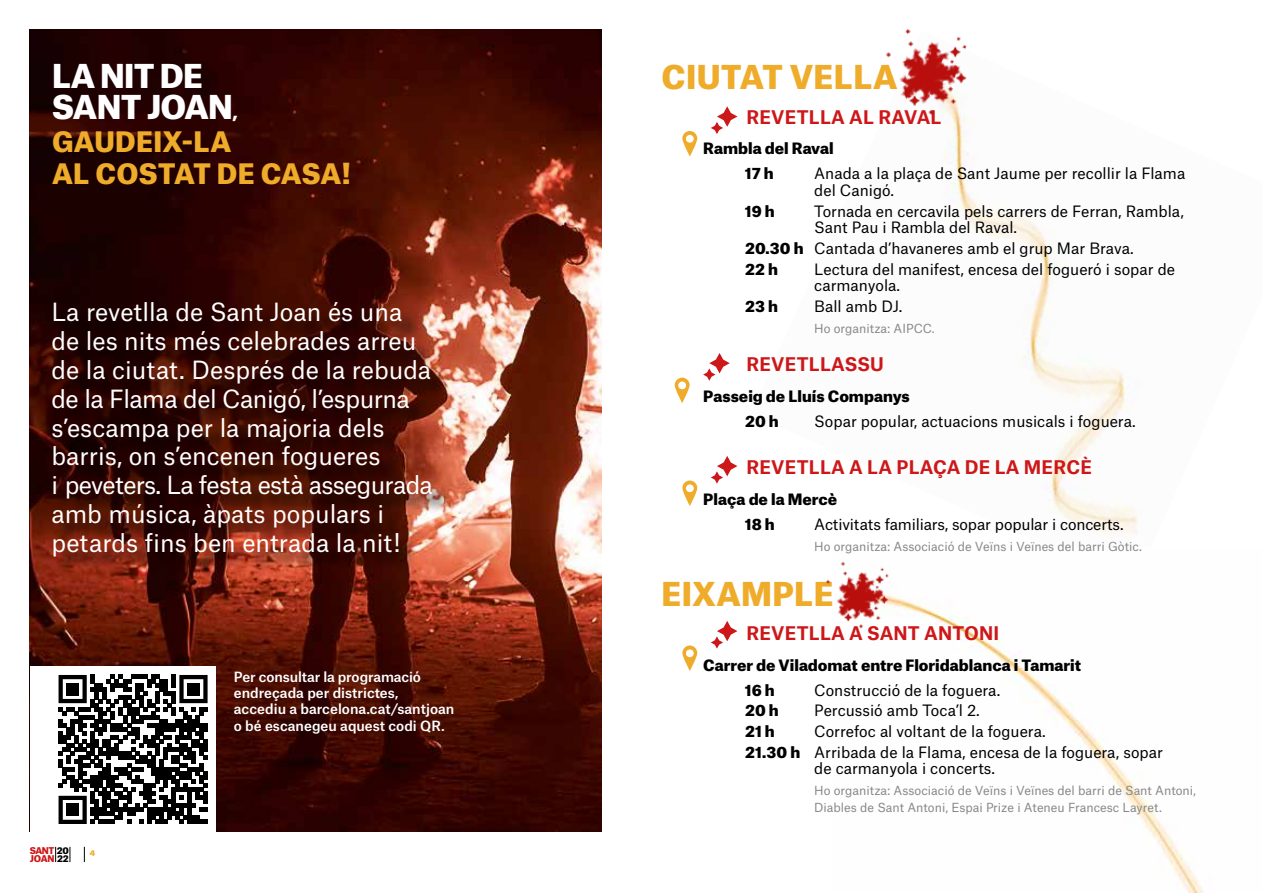
<style>
.page{position:relative;width:1263px;height:893px;background:#fff}
.page>*{position:absolute;margin:0;border:0;box-sizing:border-box;transform-origin:0 0}
.t1{font:900 31.5px "Atlas Grotesk";letter-spacing:.01em;color:#efab2a}
.t2{font:900 31.5px/31.5px "Atlas Grotesk";letter-spacing:-.02em;color:#fff}
.t3{font:900 27px/32.4px "Atlas Grotesk";letter-spacing:.01em;color:#efab2a}
.t4{font:24px/28.8px "Atlas Grotesk";color:#fff}
.t5{font:700 18px "Atlas Grotesk";letter-spacing:.01em;color:#cd1719}
.t6{font:15px/16.5px "Atlas Grotesk";color:#000}
.t7{font:900 15px/25px "Atlas Grotesk";color:#000}
.t8{font:500 13.5px/16.2px "Atlas Grotesk";color:#fff}
.t9{font:900 12.6px "Atlas Grotesk";color:#efab2a}
.t10{font:12px/16.5px "Atlas Grotesk";color:#878787}
.t11{font:900 9px/8.4px "Atlas Grotesk";letter-spacing:-.05em;color:#cd1719}
.s1{font-size:18px}
.s2{color:#000}
.s3{font-weight:900}
</style>
<div class="page">
<svg style="left:70px;top:847px;width:1px;height:15px"></svg>
<svg style="left:55px;top:847px;width:1px;height:15px"></svg>
<svg style="left:84px;top:847px;width:1px;height:15px"></svg>
<img style="left:30px;top:30px;width:572px;height:801px">
<div style="left:55px;top:305px;width:395px;height:269px;background:#000;opacity:.75"></div>
<div style="left:30px;top:667px;width:186px;height:165px;background:#fff"></div>
<svg style="left:59px;top:675px;width:149px;height:149px"></svg>
<div style="left:67px;top:683px;width:12px;height:12px;background:#000"></div>
<div style="left:187px;top:683px;width:12px;height:12px;background:#000"></div>
<div style="left:67px;top:804px;width:12px;height:12px;background:#000"></div>
<img style="left:943px;top:120px;width:196px;height:414px">
<img style="left:897px;top:597px;width:307px;height:296px">
<img style="left:886px;top:28px;width:87px;height:92px">
<img style="left:826px;top:562px;width:71px;height:67px">
<svg style="left:711px;top:106px;width:26px;height:28px"></svg>
<svg style="left:682px;top:131px;width:15px;height:25px"></svg>
<svg style="left:703px;top:353px;width:27px;height:28px"></svg>
<svg style="left:675px;top:378px;width:15px;height:25px"></svg>
<svg style="left:711px;top:456px;width:26px;height:28px"></svg>
<svg style="left:682px;top:480px;width:15px;height:26px"></svg>
<svg style="left:711px;top:621px;width:26px;height:28px"></svg>
<svg style="left:682px;top:645px;width:15px;height:26px"></svg>
<h1 class="t2" style="left:52px;top:57px;width:187px">LA NIT DE<br>SANT JOAN<span class="s1">,</span></h1>
<h2 class="t3" style="left:52px;top:122px;width:301px">GAUDEIX-LA<br>AL COSTAT DE CASA!</h2>
<p class="t4" style="left:51px;top:295px;width:383px">La revetlla de Sant Joan és una de les nits més celebrades arreu de la ciutat. Després de la rebuda de la Flama del Canigó, l’espurna s’escampa per la majoria dels barris, on s’encenen fogueres<br>i peveters. La festa està assegurada amb música, àpats populars i petards fins ben entrada la nit!</p>
<p class="t11" style="left:30px;top:845px;width:41px">SANT <span class="s2">20<br></span>JOAN <span class="s2">22</span></p>
<p class="t9" style="left:90px;top:844px;width:7px">4</p>
<p class="t8" style="left:234px;top:667px;width:222px">Per consultar la programació endreçada per districtes,<br>accediu a barcelona.cat/santjoan o bé escanegeu aquest codi QR.</p>
<h1 class="t1" style="left:661px;top:51px;width:238px">CIUTAT VELLA</h1>
<p class="t5" style="left:746px;top:102px;width:197px">REVETLLA AL RAVAL</p>
<p class="t7" style="left:745px;top:135px;width:90px;text-indent:-42px">Rambla del Raval<br>17 h</p>
<p class="t6" style="left:814px;top:164px;width:372px">Anada a la plaça de Sant Jaume per recollir la Flama del Canigó.</p>
<p class="t7" style="left:745px;top:197px;width:31px">19 h</p>
<p class="t6" style="left:814px;top:201px;width:371px">Tornada en cercavila pels carrers de Ferran, Rambla,<br>Sant Pau i Rambla del Raval.</p>
<p class="t6" style="left:745px;top:236px;width:390px;line-height:20.7px"><span class="s3">20.30 h</span> Cantada d’havaneres amb el grup Mar Brava.<br><span class="s3">22 h</span></p>
<p class="t6" style="left:814px;top:259px;width:362px">Lectura del manifest, encesa del fogueró i sopar de carmanyola.</p>
<p class="t7" style="left:745px;top:292px;width:34px">23 h</p>
<p class="t6" style="left:814px;top:296px;width:89px">Ball amb DJ.</p>
<p class="t10" style="left:814px;top:319px;width:122px">Ho organitza: AIPCC.</p>
<p class="t5" style="left:746px;top:350px;width:139px">REVETLLASSU</p>
<p class="t7" style="left:745px;top:382px;width:166px;text-indent:-42px">Passeig de Lluís Companys<br>20 h</p>
<p class="t6" style="left:814px;top:412px;width:323px">Sopar popular, actuacions musicals i foguera.</p>
<p class="t5" style="left:746px;top:453px;width:347px">REVETLLA A LA PLAÇA DE LA MERCÈ</p>
<p class="t7" style="left:745px;top:485px;width:94px;text-indent:-42px">Plaça de la Mercè<br>18 h</p>
<p class="t6" style="left:814px;top:514px;width:311px">Activitats familiars, sopar popular i concerts.</p>
<p class="t10" style="left:814px;top:537px;width:329px">Ho organitza: Associació de Veïns i Veïnes del barri Gòtic.</p>
<h1 class="t1" style="left:661px;top:567px;width:174px">EIXAMPLE</h1>
<p class="t5" style="left:746px;top:618px;width:254px">REVETLLA A SANT ANTONI</p>
<p class="t7" style="left:745px;top:651px;width:337px;text-indent:-42px">Carrer de Viladomat entre Floridablanca i Tamarit<br>16 h</p>
<p class="t6" style="left:814px;top:680px;width:187px">Construcció de la foguera.</p>
<p class="t7" style="left:745px;top:697px;width:35px">20 h</p>
<p class="t6" style="left:814px;top:701px;width:167px">Percussió amb Toca’l 2.</p>
<p class="t7" style="left:745px;top:717px;width:31px">21 h</p>
<p class="t6" style="left:745px;top:719px;width:419px;line-height:20.7px;text-indent:69px">Correfoc al voltant de la foguera.<br><span class="s3">21.30 h</span> Arribada de la Flama, encesa de la foguera, sopar</p>
<p class="t6" style="left:814px;top:759px;width:182px">de carmanyola i concerts.</p>
<p class="t10" style="left:814px;top:781px;width:383px">Ho organitza: Associació de Veïns i Veïnes del barri de Sant Antoni,<br>Diables de Sant Antoni, Espai Prize i Ateneu Francesc Layret.</p>
</div>
